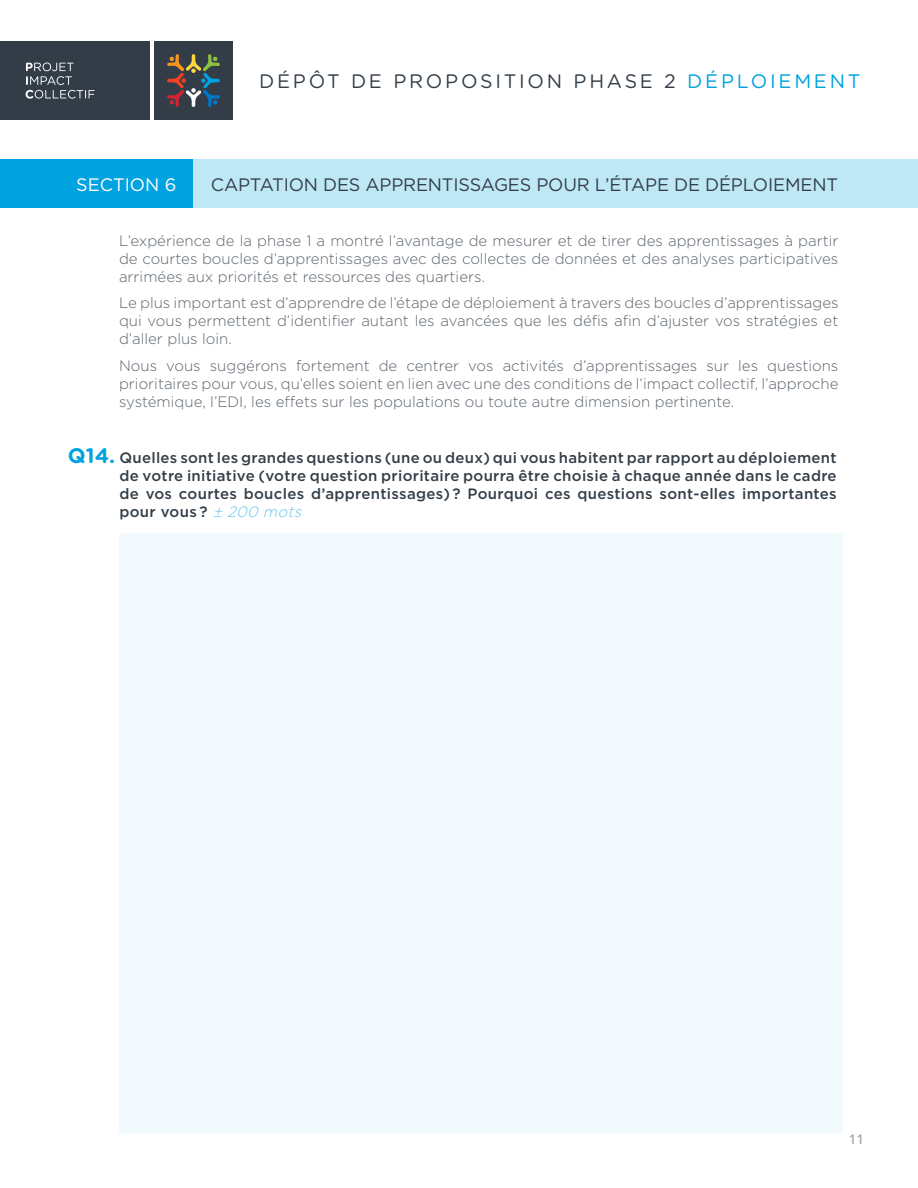
<style>
.page{position:relative;width:918px;height:1188px;background:#fff}
.page>*{position:absolute;margin:0;border:0;box-sizing:border-box;transform-origin:0 0}
.t1{font:19.5px "Gotham Rounded";letter-spacing:.14em;color:#333e48}
.t2{font:18px "Gotham";letter-spacing:-.01em;color:#333e48}
.t3{font:18px "Gotham";color:#fff}
.t4{font:300 15px/18px "Gotham";color:#5c656d;text-align:justify}
.t5{font:500 15px/18px "Gotham";letter-spacing:.02em;color:#333e48;text-align:justify}
.t6{font:500 13.5px "Avenir LT Std";color:#999fa3}
.s1{color:#00a2e0}
.s2{font-family:"Gotham Rounded";font-weight:700;font-size:21px;color:#00a2e0}
.s3{font-weight:300;font-style:italic;color:#66c7ec}
</style>
<div class="page">
<div style="left:154px;top:41px;width:79px;height:79px;background:#333d48"></div>
<svg style="left:167px;top:54px;width:53px;height:53px"></svg>
<div style="left:0;top:41px;width:149px;height:79px;background:#333d48"></div>
<svg style="left:26px;top:63px;width:69px;height:36px"></svg>
<div style="left:0;top:159px;width:194px;height:49px;background:#00a2e0"></div>
<div style="left:194px;top:159px;width:724px;height:49px;background:#bfe8f7"></div>
<div style="left:119px;top:533px;width:724px;height:601px;background:#f2fafd"></div>
<h1 class="t1" style="left:259px;top:68px;width:603px">DÉPÔT DE PROPOSITION PHASE 2 <span class="s1">DÉPLOIEMENT</span></h1>
<p class="t3" style="left:76px;top:173px;width:102px">SECTION 6</p>
<p class="t2" style="left:211px;top:173px;width:629px">CAPTATION DES APPRENTISSAGES POUR L’ÉTAPE DE DÉPLOIEMENT</p>
<p class="t4" style="left:119px;top:231px;width:721px">L’expérience de la phase 1 a montré l’avantage de mesurer et de tirer des apprentissages à partir de courtes boucles d’apprentissages avec des collectes de données et des analyses participatives arrimées aux priorités et ressources des quartiers.</p>
<p class="t4" style="left:119px;top:294px;width:721px">Le plus important est d’apprendre de l’étape de déploiement à travers des boucles d’apprentissages qui vous permettent d’identifier autant les avancées que les défis afin d’ajuster vos stratégies et d’aller plus loin.</p>
<p class="t4" style="left:119px;top:356px;width:721px">Nous vous suggérons fortement de centrer vos activités d’apprentissages sur les questions prioritaires pour vous, qu’elles soient en lien avec une des conditions de l’impact collectif, l’approche systémique, l’EDI, les effets sur les populations ou toute autre dimension pertinente.</p>
<p class="t5" style="left:119px;top:448px;width:719px;text-indent:-51px"><span class="s2">Q14.</span> Quelles sont les grandes questions (une ou deux) qui vous habitent par rapport au déploiement de votre initiative (votre question prioritaire pourra être choisie à chaque année dans le cadre de vos courtes boucles d’apprentissages) ? Pourquoi ces questions sont-elles importantes pour vous ? <span class="s3">± 200 mots</span></p>
<p class="t6" style="left:849px;top:1132px;width:17px">11</p>
</div>
